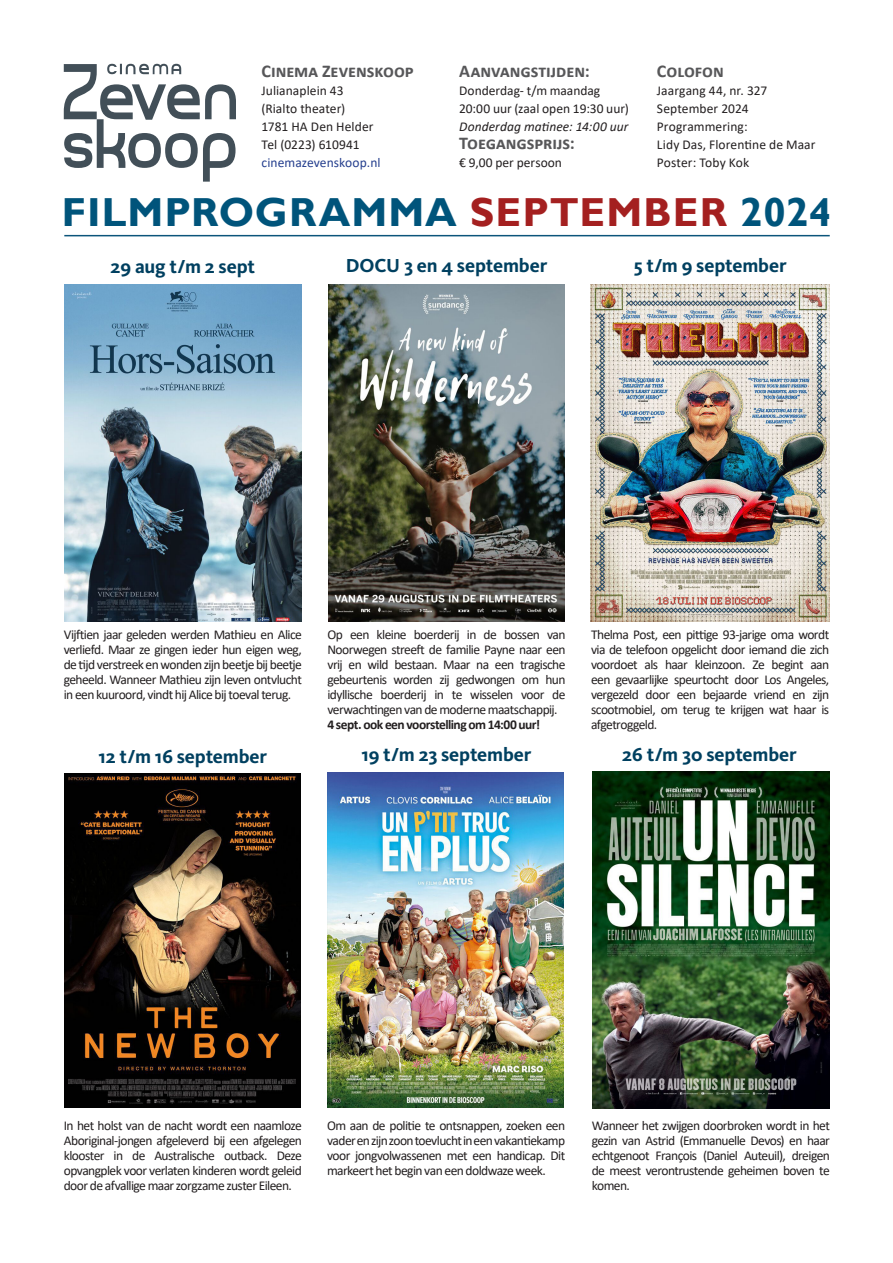
<style>
.page{position:relative;width:893px;height:1263px;background:#fff}
.page>*{position:absolute;margin:0;border:0;box-sizing:border-box;transform-origin:0 0}
.makers_ed{font:700 40.5px "Gill Sans";letter-spacing:.025em;color:#00547b}
.broodtekst{font:700 19.5px "Kievit Pro";letter-spacing:-.005em;color:#004060}
.broodtekst-2{font:700 18px "Calibri";letter-spacing:-.005em;color:#575759}
.broodtekst-3{font:13.5px/15px "Calibri";letter-spacing:-.04em;color:#231f20;text-align:justify}
.broodtekst-4{font:13.5px/18px "Calibri";letter-spacing:.005em;color:#231f20}
.broodtekst-5{font:13.5px/18px "Calibri";letter-spacing:-.005em;color:#231f20}
.broodtekst-6{font:700 13.5px "Calibri";letter-spacing:-.045em;color:#231f20}
.broodtekst-7{font:italic 13.5px "Calibri";letter-spacing:.005em;color:#231f20}
.broodtekst-8{font:13.5px "Calibri";letter-spacing:.005em;color:#253f8e}
.broodtekst-9{font:13.5px "Calibri";color:#231f20}
.s1{color:#a42020}
</style>
<div class="page">
<svg style="left:64px;top:64px;width:172px;height:118px"></svg>
<hr style="left:64px;top:235px;width:766px;height:1px;background:#0c557b">
<img style="left:64px;top:774px;width:237px;height:334px">
<img style="left:328px;top:773px;width:235px;height:335px">
<img style="left:64px;top:285px;width:238px;height:336px">
<img style="left:328px;top:284px;width:237px;height:337px">
<img style="left:590px;top:284px;width:240px;height:337px">
<img style="left:592px;top:772px;width:237px;height:337px">
<p class="broodtekst-2" style="left:261px;top:59px;width:154px">Cinema Zevenskoop</p>
<p class="broodtekst-4" style="left:261px;top:81px;width:85px">Julianaplein 43 (Rialto theater)</p>
<p class="broodtekst-4" style="left:261px;top:117px;width:114px">1781 HA Den Helder</p>
<p class="broodtekst-9" style="left:261px;top:135px;width:100px">Tel (0223) 610941</p>
<p class="broodtekst-8" style="left:261px;top:153px;width:121px">cinemazevenskoop.nl</p>
<p class="broodtekst-2" style="left:657px;top:59px;width:68px">Colofon</p>
<p class="broodtekst-4" style="left:657px;top:81px;width:112px">Jaargang 44, nr. 327</p>
<p class="broodtekst-4" style="left:657px;top:99px;width:93px">September 2024</p>
<p class="broodtekst-4" style="left:657px;top:117px;width:160px">Programmering:<br>Lidy Das, Florentine de Maar</p>
<p class="broodtekst-4" style="left:657px;top:153px;width:94px">Poster: Toby Kok</p>
<p class="broodtekst-2" style="left:459px;top:59px;width:132px">Aanvangstijden:</p>
<p class="broodtekst-5" style="left:459px;top:81px;width:171px">Donderdag- t/m maandag<br>20:00 uur (zaal open 19:30 uur)</p>
<p class="broodtekst-7" style="left:459px;top:117px;width:171px">Donderdag matinee: 14:00 uur</p>
<p class="broodtekst-2" style="left:459px;top:131px;width:117px">Toegangsprijs:</p>
<p class="broodtekst-4" style="left:459px;top:153px;width:104px">€ 9,00 per persoon</p>
<p class="makers_ed" style="left:62px;top:188px;width:771px">FILMPROGRAMMA <span class="s1">SEPTEMBER</span> 2024</p>
<p class="broodtekst" style="left:111px;top:255px;width:146px">29 aug t/m 2 sept</p>
<p class="broodtekst" style="left:346px;top:254px;width:203px">DOCU 3 en 4 september</p>
<p class="broodtekst" style="left:634px;top:254px;width:154px">5 t/m 9 september</p>
<p class="broodtekst-3" style="left:64px;top:626px;width:240px">Vijftien jaar geleden werden Mathieu en Alice verliefd. Maar ze gingen ieder hun eigen weg, de tijd verstreek en wonden zijn beetje bij beetje geheeld. Wanneer Mathieu zijn leven ontvlucht in een kuuroord, vindt hij Alice bij toeval terug.</p>
<p class="broodtekst-3" style="left:327px;top:626px;width:240px">Op een kleine boerderij in de bossen van Noorwegen streeft de familie Payne naar een vrij en wild bestaan. Maar na een tragische gebeurtenis worden zij gedwongen om hun idyllische boerderij in te wisselen voor de verwachtingen van de moderne maatschappij.</p>
<p class="broodtekst-6" style="left:327px;top:715px;width:214px">4 sept. ook een voorstelling om 14:00 uur!</p>
<p class="broodtekst-3" style="left:591px;top:626px;width:240px">Thelma Post, een pittige 93-jarige oma wordt via de telefoon opgelicht door iemand die zich voordoet als haar kleinzoon. Ze begint aan een gevaarlijke speurtocht door Los Angeles, vergezeld door een bejaarde vriend en zijn scootmobiel, om terug te krijgen wat haar is afgetroggeld.</p>
<p class="broodtekst" style="left:98px;top:744px;width:170px">12 t/m 16 september</p>
<p class="broodtekst" style="left:361px;top:743px;width:172px">19 t/m 23 september</p>
<p class="broodtekst" style="left:622px;top:743px;width:176px">26 t/m 30 september</p>
<p class="broodtekst-3" style="left:327px;top:1118px;width:240px">Om aan de politie te ontsnappen, zoeken een vader en zijn zoon toevlucht in een vakantiekamp voor jongvolwassenen met een handicap. Dit markeert het begin van een doldwaze week.</p>
<p class="broodtekst-3" style="left:64px;top:1118px;width:240px">In het holst van de nacht wordt een naamloze Aboriginal-jongen afgeleverd bij een afgelegen klooster in de Australische outback. Deze opvangplek voor verlaten kinderen wordt geleid door de afvallige maar zorgzame zuster Eileen.</p>
<p class="broodtekst-3" style="left:592px;top:1118px;width:240px">Wanneer het zwijgen doorbroken wordt in het gezin van Astrid (Emmanuelle Devos) en haar echtgenoot François (Daniel Auteuil), dreigen de meest verontrustende geheimen boven te komen.</p>
</div>
